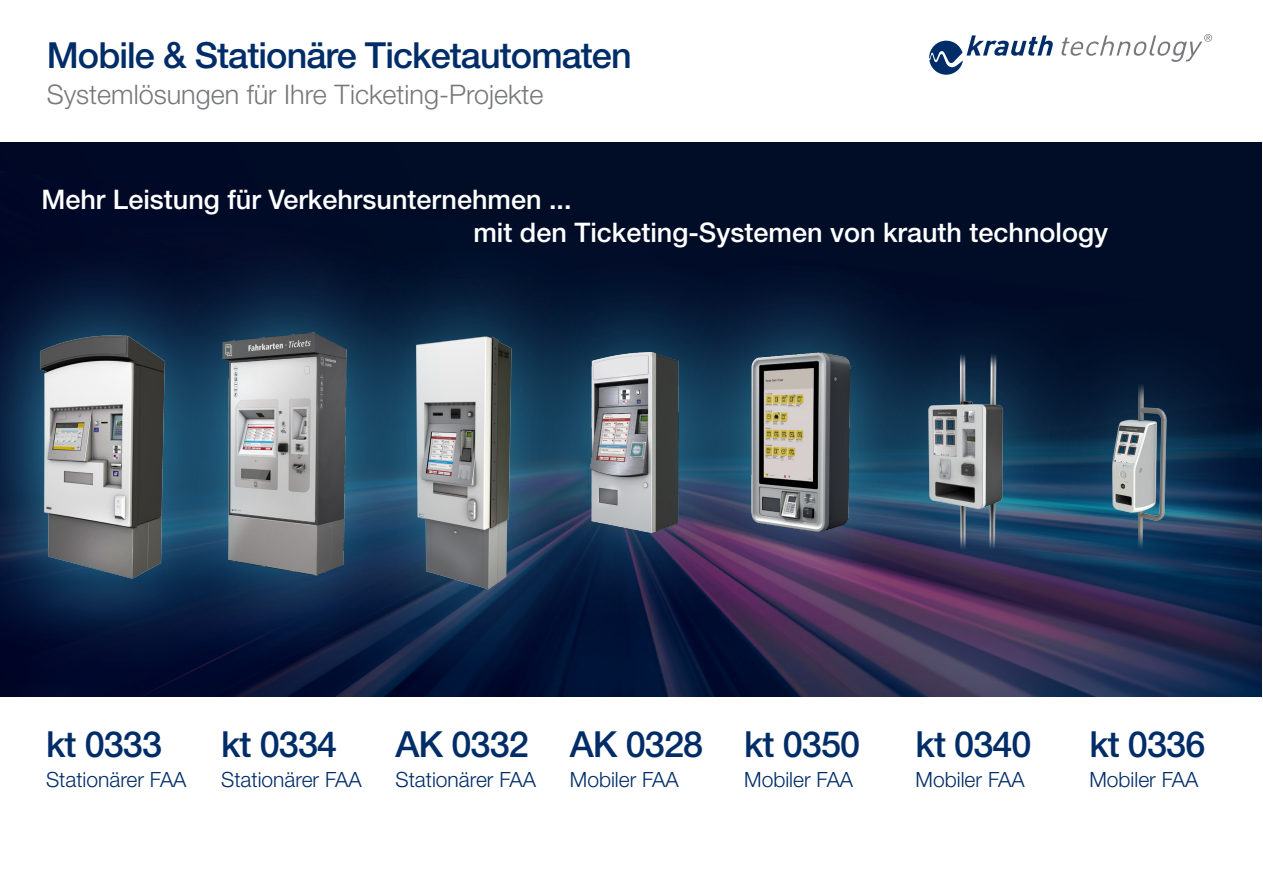
<style>
.page{position:relative;width:1263px;height:893px;background:#fff}
.page>*{position:absolute;margin:0;border:0;box-sizing:border-box;transform-origin:0 0}
.t1{font:500 36px "Helvetica Neue CE";letter-spacing:-.025em;color:#002d68}
.t2{font:500 27px/33px "Helvetica Neue CE";color:#fff}
.t3{font:300 27px "Helvetica Neue CE";color:#77787b}
.t4{font:300 21px "Helvetica Neue CE";color:#002d68}
</style>
<div class="page">
<img style="left:0;top:142px;width:1261px;height:555px">
<svg style="left:929px;top:35px;width:124px;height:40px"></svg>
<svg style="left:1061px;top:34px;width:151px;height:28px"></svg>
<div style="left:314px;top:239px;width:298px;height:444px;background:#4ac7e9;opacity:.84"></div>
<img style="left:448px;top:321px;width:41px;height:269px">
<div style="left:489px;top:253px;width:292px;height:377px;background:#4ac7e9;opacity:.84"></div>
<img style="left:578px;top:347px;width:70px;height:192px">
<div style="left:648px;top:253px;width:304px;height:376px;background:#4ac7e9;opacity:.84"></div>
<img style="left:732px;top:327px;width:95px;height:252px">
<div style="left:827px;top:274px;width:277px;height:353px;background:#4ac7e9;opacity:.84"></div>
<img style="left:901px;top:353px;width:111px;height:196px">
<div style="left:1012px;top:309px;width:251px;height:311px;background:#4ac7e9;opacity:.84"></div>
<img style="left:1050px;top:384px;width:165px;height:164px">
<div style="left:125px;top:234px;width:323px;height:438px;background:#4ac7e9;opacity:.84"></div>
<img style="left:266px;top:321px;width:107px;height:269px">
<div style="left:0;top:237px;width:266px;height:437px;background:#4ac7e9;opacity:.84"></div>
<img style="left:22px;top:321px;width:160px;height:269px">
<h1 class="t1" style="left:47px;top:33px;width:586px">Mobile &amp; Stationäre Ticketautomaten</h1>
<p class="t3" style="left:47px;top:78px;width:498px">Systemlösungen für Ihre Ticketing-Projekte</p>
<p class="t2" style="left:473px;top:183px;width:636px;text-indent:-432px">Mehr Leistung für Verkehrsunternehmen ...<br>mit den Ticketing-Systemen von krauth technology</p>
<h1 class="t1" style="left:46px;top:722px;width:117px">kt 0333</h1>
<p class="t4" style="left:46px;top:767px;width:142px">Stationärer FAA</p>
<h1 class="t1" style="left:221px;top:722px;width:117px">kt 0334</h1>
<p class="t4" style="left:221px;top:767px;width:142px">Stationärer FAA</p>
<h1 class="t1" style="left:395px;top:722px;width:135px">AK 0332</h1>
<p class="t4" style="left:395px;top:767px;width:142px">Stationärer FAA</p>
<h1 class="t1" style="left:570px;top:722px;width:135px">AK 0328</h1>
<p class="t4" style="left:570px;top:767px;width:110px">Mobiler FAA</p>
<h1 class="t1" style="left:744px;top:722px;width:117px">kt 0350</h1>
<p class="t4" style="left:744px;top:767px;width:110px">Mobiler FAA</p>
<h1 class="t1" style="left:916px;top:722px;width:117px">kt 0340</h1>
<p class="t4" style="left:916px;top:767px;width:110px">Mobiler FAA</p>
<h1 class="t1" style="left:1089px;top:722px;width:117px">kt 0336</h1>
<p class="t4" style="left:1089px;top:767px;width:110px">Mobiler FAA</p>
</div>
